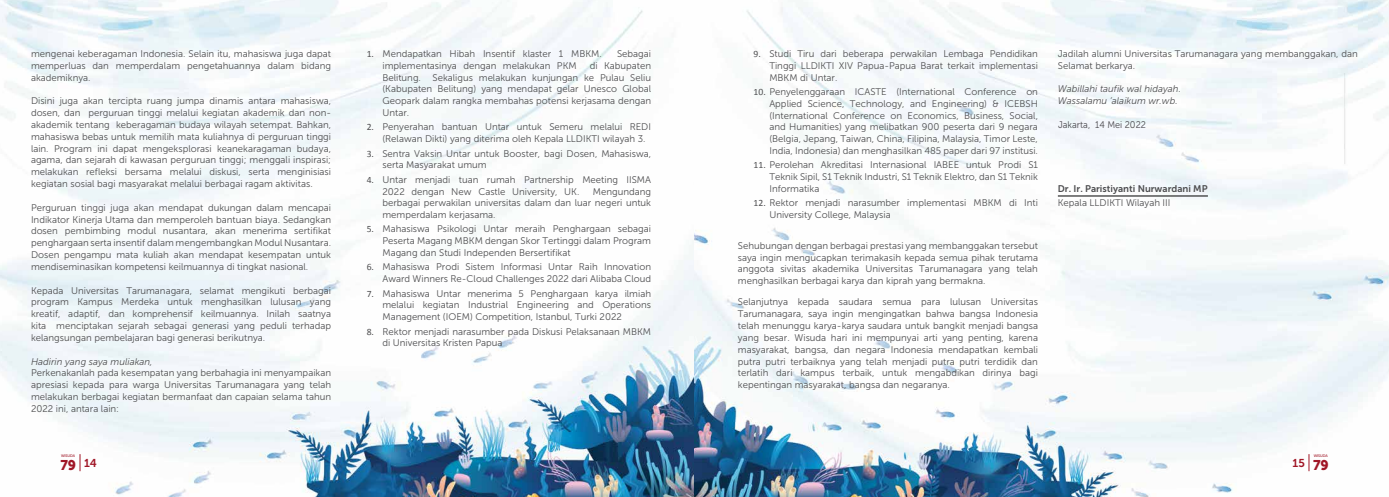
<style>
.page{position:relative;width:1389px;height:497px;background:#fff}
.page>*{position:absolute;margin:0;border:0;box-sizing:border-box;transform-origin:0 0}
.t1{font:14px "Museo Sans 900";color:#a01626;scale:.95 1}
.t2{font:11.38px "Museo Sans 700";color:#a01626}
.t3{font:9.62px/11.8px "Museo Sans 300";color:#4d4d4f;text-align:justify}
.t4{font:italic 9.62px/11.8px "Museo Sans 300";color:#4d4d4f}
.t5{font:9.62px "Museo Sans 700";color:#4d4d4f}
.t6{font:9.62px "Museo Sans 300";color:#48464b;scale:.95 1}
.t7{font:3.76px "Museo Sans 500";letter-spacing:-.02em;color:#a01626}
.s1{font-family:"Calibri"}
</style>
<div class="page">
<img style="left:0;top:0;width:695px;height:496px">
<svg style="left:695px;top:0;width:694px;height:496px"></svg>
<svg style="left:1309px;top:453px;width:1px;height:17px"></svg>
<svg style="left:80px;top:453px;width:1px;height:17px"></svg>
<hr style="left:1058px;top:195px;width:150px;height:1px;background:#000">
<p class="t3" style="left:31px;top:48px;width:302px">mengenai keberagaman Indonesia. Selain itu, mahasiswa juga dapat memperluas dan memperdalam pengetahuannya dalam bidang akademiknya.</p>
<p class="t3" style="left:31px;top:95px;width:302px">Disini juga akan tercipta ruang jumpa dinamis antara mahasiswa, dosen, dan perguruan tinggi melalui kegiatan akademik dan non&shy;akademik tentang keberagaman budaya wilayah setempat. Bahkan, mahasiswa bebas untuk memilih mata kuliahnya di perguruan tinggi lain. Program ini dapat mengeksplorasi keanekaragaman budaya, agama, dan sejarah di kawasan perguruan tinggi; menggali inspirasi; melakukan refleksi bersama melalui diskusi, serta menginisiasi kegiatan sosial bagi masyarakat melalui berbagai ragam aktivitas.</p>
<p class="t3" style="left:31px;top:201px;width:302px">Perguruan tinggi juga akan mendapat dukungan dalam mencapai Indikator Kinerja Utama dan memperoleh bantuan biaya. Sedangkan dosen pembimbing modul nusantara, akan menerima sertifikat penghargaan serta insentif dalam mengembangkan Modul Nusantara.<br>Dosen pengampu mata kuliah akan mendapat kesempatan untuk mendiseminasikan kompetensi keilmuannya di tingkat nasional.</p>
<p class="t3" style="left:31px;top:284px;width:302px">Kepada Universitas Tarumanagara, selamat mengikuti berbagai program Kampus Merdeka untuk menghasilkan lulusan yang kreatif, adaptif, dan komprehensif keilmuannya. Inilah saatnya kita menciptakan sejarah sebagai generasi yang peduli terhadap kelangsungan pembelajaran bagi generasi berikutnya.</p>
<p class="t4" style="left:31px;top:355px;width:123px">Hadirin yang saya muliakan,</p>
<p class="t3" style="left:31px;top:367px;width:302px">Perkenakanlah pada kesempatan yang berbahagia ini menyampaikan apresiasi kepada para warga Universitas Tarumanagara yang telah melakukan berbagai kegiatan bermanfaat dan capaian selama tahun 2022 ini, antara lain:</p>
<p class="t7" style="left:61px;top:453px;width:16px">WISUDA</p>
<h1 class="t1" style="left:60px;top:456px;width:40px">79 <sup>14</sup></h1>
<p class="t3" style="left:367px;top:48px;width:237px"><span class="s1">1.</span> Mendapatkan Hibah Insentif klaster 1 MBKM.</p>
<p class="t3" style="left:617px;top:48px;width:36px">Sebagai</p>
<p class="t3" style="left:382px;top:59px;width:196px">implementasinya dengan melakukan PKM</p>
<p class="t3" style="left:382px;top:59px;width:270px;text-indent:207px">di Kabupaten Belitung. Sekaligus melakukan kunjungan ke Pulau Seliu (Kabupaten Belitung) yang mendapat gelar Unesco Global Geopark dalam rangka membahas potensi kerjasama dengan Untar.</p>
<p class="t3" style="left:382px;top:121px;width:270px;text-indent:-16px"><span class="s1">2.</span> Penyerahan bantuan Untar untuk Semeru melalui REDI (Relawan Dikti) yang diterima oleh Kepala LLDIKTI wilayah 3.</p>
<p class="t3" style="left:382px;top:147px;width:270px;text-indent:-16px"><span class="s1">3.</span> Sentra Vaksin Untar untuk Booster, bagi Dosen, Mahasiswa, serta Masyarakat umum</p>
<p class="t3" style="left:382px;top:173px;width:270px;text-indent:-16px"><span class="s1">4.</span> Untar menjadi tuan rumah Partnership Meeting IISMA<br>2022 dengan New Castle University, UK.</p>
<p class="t3" style="left:382px;top:185px;width:270px;text-indent:210px">Mengundang berbagai perwakilan universitas dalam dan luar negeri untuk memperdalam kerjasama.</p>
<p class="t3" style="left:382px;top:223px;width:270px;text-indent:-16px"><span class="s1">5.</span> Mahasiswa Psikologi Untar meraih Penghargaan sebagai Peserta Magang MBKM dengan Skor Tertinggi dalam Program Magang dan Studi Independen Bersertifikat</p>
<p class="t3" style="left:367px;top:261px;width:286px;text-align:right"><span class="s1">6.</span> Mahasiswa Prodi Sistem Informasi Untar Raih Innovation<br>Award Winners Re-Cloud Challenges 2022 dari Alibaba Cloud</p>
<p class="t3" style="left:382px;top:287px;width:270px;text-indent:-16px"><span class="s1">7.</span> Mahasiswa Untar menerima 5 Penghargaan karya ilmiah melalui kegiatan Industrial Engineering and Operations Management (IOEM) Competition, Istanbul, Turki 2022</p>
<p class="t3" style="left:382px;top:325px;width:270px;text-indent:-16px"><span class="s1">8.</span> Rektor menjadi narasumber pada Diskusi Pelaksanaan MBKM di Universitas Kristen Papua</p>
<p class="t3" style="left:769px;top:48px;width:270px;text-indent:-16px"><span class="s1">9.</span> Studi Tiru dari beberapa perwakilan Lembaga Pendidikan Tinggi LLDIKTI XIV Papua-Papua Barat terkait implementasi MBKM di Untar.</p>
<p class="t3" style="left:769px;top:86px;width:270px;text-indent:-16px"><span class="s1">10.</span> Penyelenggaraan ICASTE (International Conference on Applied Science, Technology, and Engineering) &amp; ICEBSH (International Conference on Economics, Business, Social, and Humanities) yang melibatkan 900 peserta dari 9 negara (Belgia, Jepang, Taiwan, China, Filipina, Malaysia, Timor Leste, India, Indonesia) dan menghasilkan 485 paper dari 97 institusi.</p>
<p class="t3" style="left:769px;top:159px;width:270px;text-indent:-16px"><span class="s1">11.</span> Perolehan Akreditasi Internasional IABEE untuk Prodi S1<br>Teknik Sipil, S1 Teknik Industri, S1 Teknik Elektro, dan S1 Teknik Informatika</p>
<p class="t3" style="left:769px;top:197px;width:270px;text-indent:-16px"><span class="s1">12.</span> Rektor menjadi narasumber implementasi MBKM di Inti<br>University College, Malaysia</p>
<p class="t3" style="left:738px;top:239px;width:302px">Sehubungan dengan berbagai prestasi yang membanggakan tersebut saya ingin mengucapkan terimakasih kepada semua pihak terutama anggota sivitas akademika Universitas Tarumanagara yang telah menghasilkan berbagai karya dan kiprah yang bermakna.</p>
<p class="t3" style="left:738px;top:296px;width:302px">Selanjutnya kepada saudara semua para lulusan Universitas Tarumanagara, saya ingin mengingatkan bahwa bangsa Indonesia telah menunggu karya-karya saudara untuk bangkit menjadi bangsa yang besar. Wisuda hari ini mempunyai arti yang penting, karena masyarakat, bangsa, dan negara Indonesia mendapatkan kembali putra putri terbaiknya yang telah menjadi putra putri terdidik dan terlatih dari kampus terbaik, untuk mengabdikan dirinya bagi kepentingan masyarakat, bangsa dan negaranya.</p>
<p class="t3" style="left:1058px;top:48px;width:302px">Jadilah alumni Universitas Tarumanagara yang membanggakan, dan<br>Selamat berkarya.</p>
<p class="t4" style="left:1058px;top:83px;width:125px">Wabillahi taufik wal hidayah.<br>Wassalamu ‘alaikum wr.wb.</p>
<p class="t6" style="left:1058px;top:119px;width:94px">Jakarta, 14 Mei 2022</p>
<p class="t5" style="left:1058px;top:183px;width:151px">Dr. Ir. Paristiyanti Nurwardani MP</p>
<p class="t3" style="left:1058px;top:197px;width:114px">Kepala LLDIKTI Wilayah III</p>
<p class="t2" style="left:1293px;top:456px;width:14px">15</p>
<p class="t7" style="left:1314px;top:453px;width:16px">WISUDA</p>
<h1 class="t1" style="left:1313px;top:456px;width:18px">79</h1>
</div>
